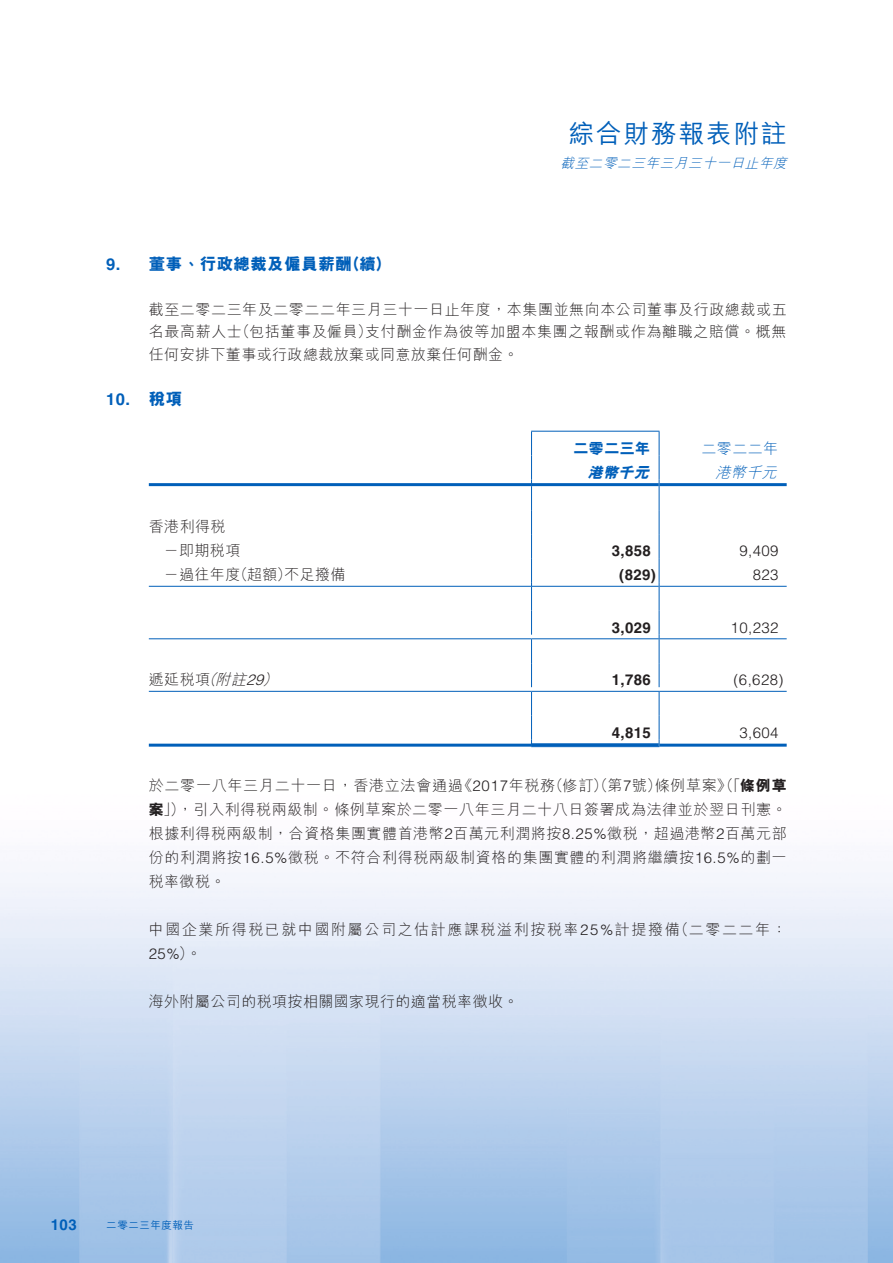
<style>
.page{position:relative;width:893px;height:1263px;background:#fff}
.page>*{position:absolute;margin:0;border:0;box-sizing:border-box;transform-origin:0 0}
.t1{font:500 25.5px "M Hei HK";letter-spacing:.08em;color:#005fb9}
.t2{font:800 16.5px "M Hei HK";letter-spacing:.03em;color:#005fb9}
.t3{font:700 16.5px "Helvetica LT Std";color:#005fb9}
.t4{font:300 15px/24px "M Hei HK";letter-spacing:.04em;color:#231f20}
.t5{font:300 15px "M Hei HK";letter-spacing:.105em;color:#231f20}
.t6{font:300 15px "Helvetica LT Std";letter-spacing:.03em;color:#231f20}
.t7{font:700 15px "Helvetica LT Std";letter-spacing:.03em;color:#231f20}
.t8{font:300 15px "M Hei HK";letter-spacing:.03em;color:#005fb9}
.t9{font:800 15px "M Hei HK";letter-spacing:.03em;color:#005fb9}
.t10{font:italic 300 15px "M Hei HK";color:#005fb9}
.t11{font:italic 800 15px "M Hei HK";color:#005fb9}
.t12{font:700 15px "Helvetica LT Std";color:#005fb9}
.t13{font:italic 300 15px "M Hei HK";color:#231f20}
.t14{font:italic 300 15px "Helvetica LT Std";color:#231f20}
.t15{font:italic 300 13.5px "M Hei HK";color:#005fb9}
.t16{font:500 10.5px "M Hei HK";letter-spacing:.05em;color:#005fb9}
.s1{font-style:italic}
.s2{font-family:"Helvetica LT Std"}
.s3{font-weight:800}
.s4{font-family:"M Hei HK"}
</style>
<div class="page">
<hr style="left:531px;top:431px;width:128px;height:1px;background:#005fb9">
<svg style="left:531px;top:432px;width:1px;height:314px"></svg>
<hr style="left:531px;top:746px;width:128px;height:1px;background:#005fb9">
<svg style="left:659px;top:432px;width:1px;height:312px"></svg>
<hr style="left:149px;top:483px;width:382px;height:3px;background:#005fb9">
<hr style="left:532px;top:483px;width:127px;height:3px;background:#005fb9">
<hr style="left:659px;top:483px;width:128px;height:3px;background:#005fb9">
<hr style="left:149px;top:586px;width:382px;height:1px;background:#005fb9">
<hr style="left:532px;top:586px;width:127px;height:1px;background:#005fb9">
<hr style="left:659px;top:586px;width:128px;height:1px;background:#005fb9">
<hr style="left:149px;top:638px;width:382px;height:1px;background:#005fb9">
<hr style="left:531px;top:638px;width:128px;height:1px;background:#005fb9">
<hr style="left:659px;top:638px;width:128px;height:1px;background:#005fb9">
<hr style="left:149px;top:691px;width:382px;height:1px;background:#005fb9">
<hr style="left:531px;top:691px;width:128px;height:1px;background:#005fb9">
<hr style="left:659px;top:691px;width:128px;height:1px;background:#005fb9">
<hr style="left:149px;top:744px;width:382px;height:3px;background:#005fb9">
<hr style="left:532px;top:743px;width:127px;height:3px;background:#005fb9">
<hr style="left:659px;top:744px;width:128px;height:3px;background:#005fb9">
<h1 class="t1" style="left:569px;top:115px;width:219px">綜合財務報表附註</h1>
<p class="t15" style="left:561px;top:156px;width:231px">截至二零二三年三月三十一日止年度</p>
<p class="t3" style="left:106px;top:254px;width:16px">9.</p>
<p class="t3" style="left:106px;top:389px;width:25px">10.</p>
<p class="t2" style="left:344px;top:255px;width:48px">（續(</p>
<p class="t2" style="left:149px;top:255px;width:205px">董事、行政總裁及僱員薪酬</p>
<p class="t4" style="left:149px;top:298px;width:639px;line-height:22.5px;text-align:right">截至二零二三年及二零二二年三月三十一日止年度，本集團並無向本公司董事及行政總裁或五支付酬金作為彼等加盟本集團之報酬或作為離職之賠償。概無</p>
<p class="t4" style="left:149px;top:320px;width:371px;line-height:22.5px">名最高薪人士<br>任何安排下董事或行政總裁放棄或同意放棄任何酬金。</p>
<p class="t2" style="left:149px;top:390px;width:35px">稅項</p>
<p class="t4" style="left:235px;top:320px;width:138px">（包括董事及僱員）</p>
<p class="t9" style="left:574px;top:441px;width:78px">二零二三年</p>
<p class="t8" style="left:701px;top:440px;width:78px">二零二二年</p>
<p class="t11" style="left:587px;top:465px;width:67px">港幣千元</p>
<p class="t10" style="left:715px;top:464px;width:67px">港幣千元</p>
<p class="t4" style="left:149px;top:514px;width:78px">香港利得稅</p>
<p class="t4" style="left:164px;top:538px;width:78px">－即期稅項</p>
<p class="t7" style="left:612px;top:542px;width:41px">3,858</p>
<p class="t6" style="left:739px;top:541px;width:41px">9,409</p>
<p class="t4" style="left:233px;top:562px;width:114px">（超額不足撥備</p>
<p class="t4" style="left:276px;top:562px;width:16px">）</p>
<p class="t4" style="left:164px;top:562px;width:78px">－過往年度</p>
<p class="t7" style="left:619px;top:566px;width:38px">)829(</p>
<p class="t6" style="left:753px;top:565px;width:27px">823</p>
<p class="t7" style="left:612px;top:618px;width:41px">3,029</p>
<p class="t6" style="left:731px;top:618px;width:49px">10,232</p>
<p class="t13" style="left:201px;top:672px;width:20px">（</p>
<p class="t13" style="left:262px;top:672px;width:20px">(</p>
<p class="t4" style="left:149px;top:667px;width:102px">遞延稅項<span class="s1">附註</span></p>
<p class="t14" style="left:246px;top:671px;width:24px">29</p>
<p class="t7" style="left:612px;top:671px;width:41px">1,786</p>
<p class="t6" style="left:733px;top:671px;width:52px">)6,628(</p>
<p class="t7" style="left:612px;top:723px;width:41px">4,815</p>
<p class="t6" style="left:739px;top:723px;width:41px">3,604</p>
<p class="t4" style="left:548px;top:773px;width:114px">（修訂）（第<span class="s2">7</span>號）</p>
<p class="t4" style="left:654px;top:773px;width:134px">條例草案》（「<span class="s3">條例草</span></p>
<p class="t4" style="left:178px;top:773px;width:610px;text-indent:-29px">於二零一八年三月二十一日，香港立法會通過<br>，引入利得稅兩級制。條例草案於二零一八年三月二十八日簽署成為法律並於翌日刊憲。</p>
<p class="t4" style="left:458px;top:773px;width:99px">《<span class="s2">2017</span>年稅務</p>
<p class="t4" style="left:149px;top:797px;width:639px"><span class="s3">案</span>」）<br>根據利得稅兩級制，合資格集團實體首港幣<span class="s2">2</span>百萬元利潤將按<span class="s2">8.25%</span>徵稅，超過港幣<span class="s2">2</span>百萬元部份的利潤將按<span class="s2">16.5%</span>徵稅。不符合利得稅兩級制資格的集團實體的利潤將繼續按<span class="s2">16.5%</span>的劃一稅率徵稅。</p>
<p class="t4" style="left:674px;top:917px;width:114px">（二零二二年：</p>
<p class="t5" style="left:149px;top:922px;width:532px">中國企業所得稅已就中國附屬公司之估計應課稅溢利按稅率<span class="s2">25%</span>計提撥備</p>
<p class="t6" style="left:149px;top:944px;width:54px">25% <span class="s4">。(</span></p>
<p class="t4" style="left:149px;top:989px;width:371px">海外附屬公司的稅項按相關國家現行的適當稅率徵收。</p>
<p class="t12" style="left:51px;top:1215px;width:27px">103</p>
<p class="t16" style="left:106px;top:1217px;width:89px">二零二三年度報告</p>
</div>
